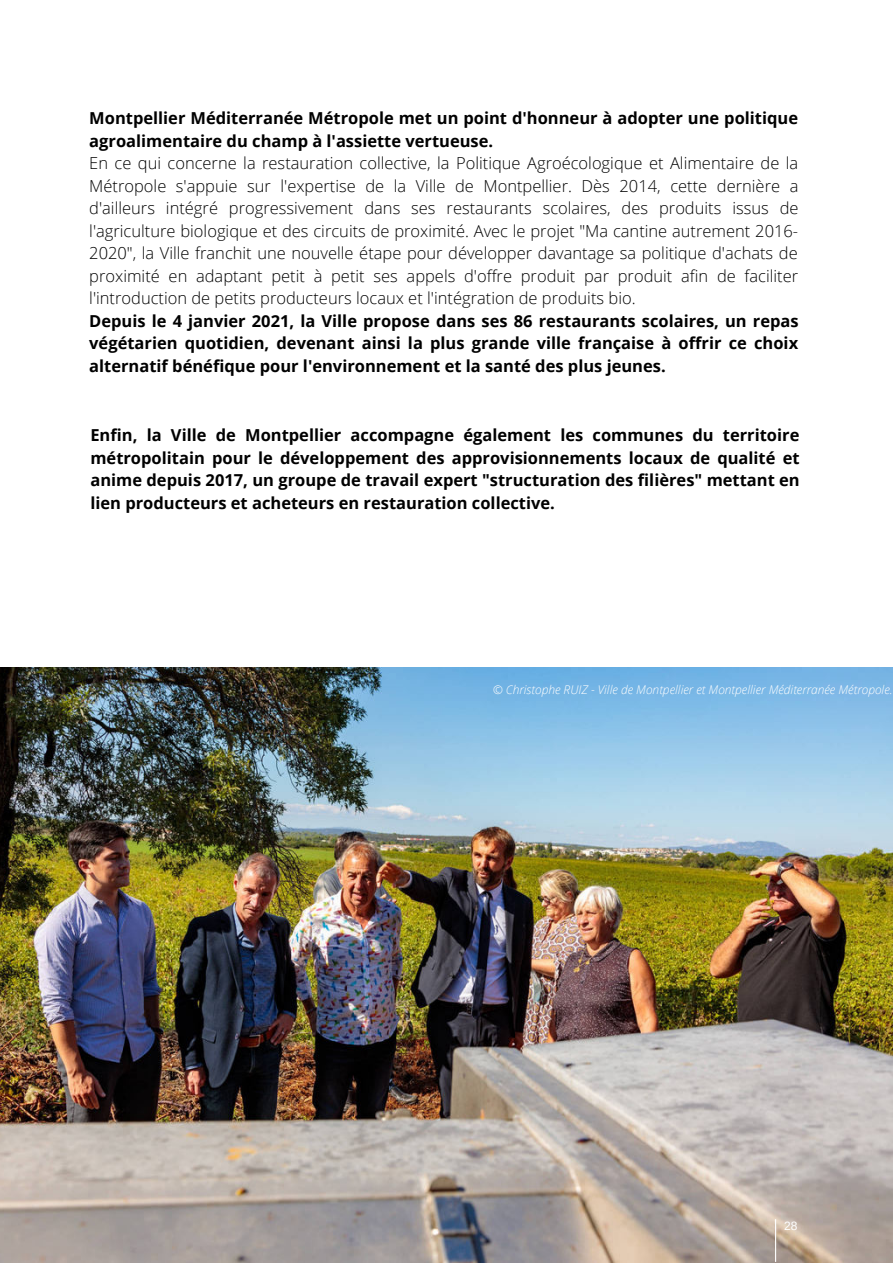
<style>
.page{position:relative;width:893px;height:1264px;background:#fff}
.page>*{position:absolute;margin:0;border:0;box-sizing:border-box;transform-origin:0 0}
.t1{font:700 16.5px/22.5px "Open Sans";color:#000;text-align:justify}
.t2{font:300 16.5px/22.5px "Open Sans";color:#000;text-align:justify}
.t3{font:italic 300 12px "Open Sans";color:#fff}
.t4{font:12px "Arimo";color:#fff}
</style>
<div class="page">
<img style="left:0;top:667px;width:892px;height:595px">
<hr style="left:775px;top:1219px;width:1px;height:42px;background:#fff">
<p class="t1" style="left:89px;top:106px;width:710px">Montpellier Méditerranée Métropole met un point d'honneur à adopter une politique agroalimentaire du champ à l'assiette vertueuse.</p>
<p class="t2" style="left:89px;top:151px;width:710px">En ce qui concerne la restauration collective, la Politique Agroécologique et Alimentaire de la Métropole s'appuie sur l'expertise de la Ville de Montpellier. Dès 2014, cette dernière a d'ailleurs intégré progressivement dans ses restaurants scolaires, des produits issus de l'agriculture biologique et des circuits de proximité. Avec le projet "Ma cantine autrement 2016- 2020", la Ville franchit une nouvelle étape pour développer davantage sa politique d'achats de proximité en adaptant petit à petit ses appels d'offre produit par produit afin de faciliter l'introduction de petits producteurs locaux et l'intégration de produits bio.</p>
<p class="t1" style="left:89px;top:309px;width:711px">Depuis le 4 janvier 2021, la Ville propose dans ses 86 restaurants scolaires, un repas végétarien quotidien, devenant ainsi la plus grande ville française à offrir ce choix alternatif bénéfique pour l'environnement et la santé des plus jeunes.</p>
<p class="t1" style="left:90px;top:423px;width:710px">Enfin, la Ville de Montpellier accompagne également les communes du territoire métropolitain pour le développement des approvisionnements locaux de qualité et anime depuis 2017, un groupe de travail expert "structuration des filières" mettant en lien producteurs et acheteurs en restauration collective.</p>
<p class="t3" style="left:493px;top:681px;width:401px">© Christophe RUIZ - Ville de Montpellier et Montpellier Méditerranée Métropole.</p>
<p class="t4" style="left:784px;top:1218px;width:15px">28</p>
</div>
